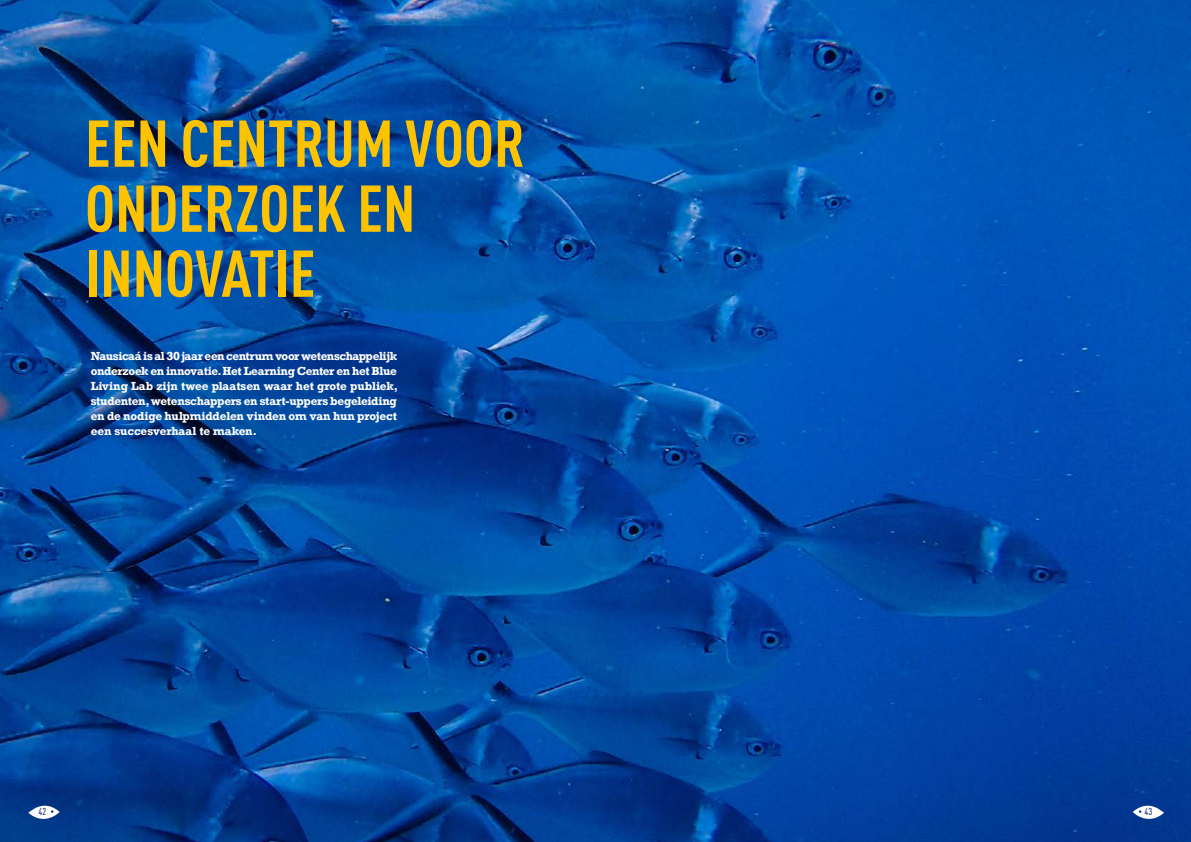
<style>
.page{position:relative;width:1191px;height:842px;background:#fff}
.page>*{position:absolute;margin:0;border:0;box-sizing:border-box;transform-origin:0 0}
.t1{font:700 65px/65px "DIN Cond";color:#fdc300}
.t2{font:700 11px/15px "Rockwell";letter-spacing:-.015em;color:#fff;text-align:justify}
.t3{font:500 10px "DIN Cond";color:#253c7a}
</style>
<div class="page">
<img style="left:0;top:0;width:1191px;height:842px">
<svg style="left:28px;top:806px;width:32px;height:21px"></svg>
<svg style="left:1132px;top:806px;width:32px;height:21px"></svg>
<h1 class="t1" style="left:85px;top:109px;width:441px">EEN CENTRUM VOOR<br>ONDERZOEK EN<br>INNOVATIE</h1>
<p class="t2" style="left:91px;top:349px;width:309px">Nausicaá is al 30 jaar een centrum voor wetenschappelijk onderzoek en innovatie. Het Learning Center en het Blue Living Lab zijn twee plaatsen waar het grote publiek, studenten, wetenschappers en start-uppers begeleiding en de nodige hulpmiddelen vinden om van hun project een succesverhaal te maken.</p>
<p class="t3" style="left:39px;top:806px;width:9px">42</p>
<p class="t3" style="left:1144px;top:806px;width:9px">43</p>
</div>
